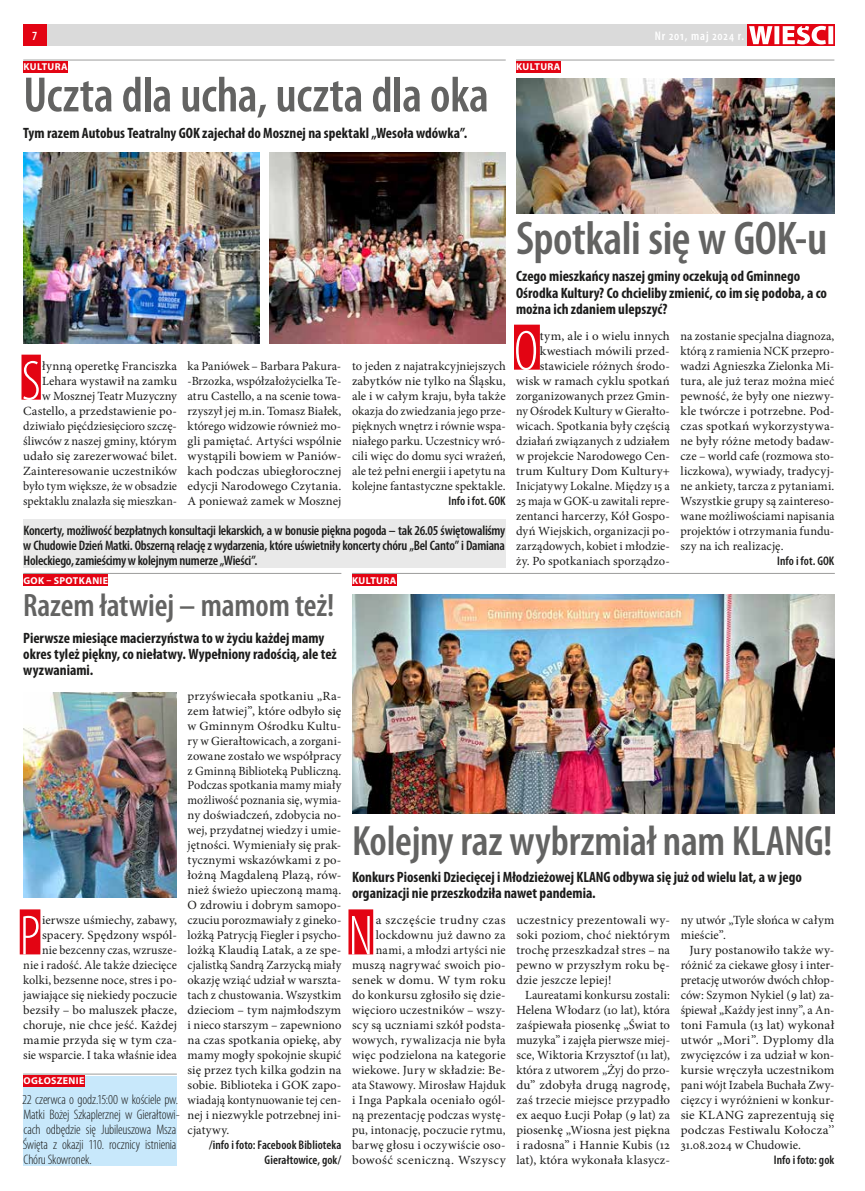
<style>
.page{position:relative;width:865px;height:1191px;background:#fff}
.page>*{position:absolute;margin:0;border:0;box-sizing:border-box;transform-origin:0 0}
.t1{font:300 condensed 57px "Myriad Pro";color:#fff}
.t2{font:600 condensed 50px "Myriad Pro";letter-spacing:-.005em;color:#636362}
.t3{font:600 condensed 47.5px "Myriad Pro";letter-spacing:-.01em;color:#636362}
.t4{font:600 condensed 42.5px "Myriad Pro";letter-spacing:-.005em;color:#636362}
.t5{font:600 condensed 32.5px "Myriad Pro";letter-spacing:-.005em;color:#636362}
.t6{font:700 condensed 15px/16.2px "Myriad Pro";color:#1c1c1b}
.t7{font:600 condensed 13.75px/15px "Myriad Pro";letter-spacing:-.015em;color:#1c1c1b;text-align:justify}
.t8{font:300 condensed 13.75px/15px "Myriad Pro";letter-spacing:-.015em;color:#1c1c1b}
.t9{font:12.5px/15px "Minion Pro";letter-spacing:.01em;color:#1c1c1b;text-align:justify}
.t10{font:12.5px/15px "Minion Pro";letter-spacing:.01em;color:#1c1c1b;text-align:justify;scale:1.05 1}
.t11{font:12.5px/15px "Minion Pro";letter-spacing:.01em;color:#1c1c1b;text-align:right;scale:1.04 1}
.t12{font:600 condensed 12.5px/15px "Myriad Pro";letter-spacing:.005em;color:#1c1c1b;text-align:right}
.t13{font:600 condensed 12.5px "Myriad Pro";letter-spacing:.075em;color:#fff}
.t14{font:700 10px "Myriad Pro";letter-spacing:.035em;color:#fff}
</style>
<div class="page">
<div style="left:23px;top:25px;width:811px;height:21px;background:#dadada"></div>
<svg style="left:747px;top:25px;width:87px;height:21px"></svg>
<svg style="left:749px;top:26px;width:84px;height:18px;background:#f3969c"></svg>
<div style="left:23px;top:25px;width:23px;height:21px;background:#e30413"></div>
<div style="left:23px;top:1076px;width:154px;height:90px;background:#c8e8fb"></div>
<div style="left:23px;top:1075px;width:61px;height:11px;background:#e30413"></div>
<hr style="left:23px;top:1073px;width:154px;height:1px;background:#9d9d9c">
<div style="left:23px;top:574px;width:85px;height:12px;background:#e30413"></div>
<hr style="left:23px;top:573px;width:318px;height:1px;background:#9d9d9c">
<div style="left:20px;top:909px;width:20px;height:45px;background:#e30413"></div>
<img style="left:23px;top:693px;width:154px;height:205px">
<img style="left:352px;top:594px;width:482px;height:219px">
<div style="left:348px;top:909px;width:25px;height:45px;background:#e30413"></div>
<div style="left:352px;top:574px;width:44px;height:12px;background:#e30413"></div>
<hr style="left:352px;top:573px;width:482px;height:1px;background:#9d9d9c">
<div style="left:514px;top:325px;width:26px;height:45px;background:#e30413"></div>
<div style="left:516px;top:61px;width:44px;height:12px;background:#e30413"></div>
<hr style="left:516px;top:60px;width:318px;height:1px;background:#9d9d9c">
<img style="left:516px;top:78px;width:318px;height:135px">
<div style="left:23px;top:519px;width:482px;height:48px;background:#e9e9e9"></div>
<div style="left:23px;top:61px;width:45px;height:12px;background:#e30413"></div>
<hr style="left:23px;top:60px;width:482px;height:1px;background:#9d9d9c">
<div style="left:21px;top:355px;width:20px;height:45px;background:#e30413"></div>
<img style="left:23px;top:152px;width:236px;height:192px">
<img style="left:270px;top:152px;width:235px;height:192px">
<p class="t13" style="left:32px;top:28px;width:7px">7</p>
<p class="t13" style="left:654px;top:28px;width:91px">Nr 201, maj 2024 r.</p>
<p class="t14" style="left:23px;top:60px;width:46px">KULTURA</p>
<h2 class="t2" style="left:23px;top:64px;width:467px">Uczta dla ucha, uczta dla oka</h2>
<p class="t6" style="left:23px;top:125px;width:445px">Tym razem Autobus Teatralny GOK zajechał do Mosznej na spektakl „Wesoła wdówka”.</p>
<p class="t14" style="left:516px;top:60px;width:46px">KULTURA</p>
<p class="t9" style="left:23px;top:358px;width:155px;text-align:right">łynną operetkę Franciszka<br>Lehara wystawił na zamku<br>w Mosznej Teatr Muzyczny<br>Castello, a przedstawienie po&shy;dziwiało pięćdziesięcioro szczę&shy;śliwców z naszej gminy, którym udało się zarezerwować bilet.<br>Zainteresowanie uczestników było tym większe, że w obsadzie spektaklu znalazła się mieszkan-</p>
<p class="t9" style="left:188px;top:358px;width:155px">ka Paniówek – Barbara Pakura--Brzozka, współzałożycielka Te&shy;atru Castello, a na scenie towa&shy;rzyszył jej m.in. Tomasz Białek, którego widzowie również mo&shy;gli pamiętać. Artyści wspólnie wystąpili bowiem w Paniów&shy;kach podczas ubiegłorocznej edycji Narodowego Czytania.<br>A ponieważ zamek w Mosznej</p>
<p class="t9" style="left:352px;top:358px;width:155px">to jeden z najatrakcyjniejszych zabytków nie tylko na Śląsku, ale i w całym kraju, była także okazja do zwiedzania jego prze&shy;pięknych wnętrz i równie wspa&shy;niałego parku. Uczestnicy wró&shy;cili więc do domu syci wrażeń, ale też pełni energii i apetytu na kolejne fantastyczne spektakle.</p>
<h1 class="t1" style="left:21px;top:347px;width:21px">S</h1>
<p class="t12" style="left:448px;top:493px;width:59px">Info i fot. GOK</p>
<p class="t7" style="left:23px;top:522px;width:483px">Koncerty, możliwość bezpłatnych konsultacji lekarskich, a w bonusie piękna pogoda – tak 26.05 świętowaliśmy w Chudowie Dzień Matki. Obszerną relację z wydarzenia, które uświetniły koncerty chóru „Bel Canto” i Damiana Holeckiego, zamieścimy wkolejnym numerze „Wieści”.</p>
<p class="t14" style="left:23px;top:573px;width:86px">GOK – SPOTKANIE</p>
<h3 class="t5" style="left:23px;top:585px;width:312px">Razem łatwiej – mamom też!</h3>
<p class="t6" style="left:23px;top:629px;width:315px">Pierwsze miesiące macierzyństwa to w życiu każdej mamy okres tyleż piękny, co niełatwy. Wypełniony radością, ale też wyzwaniami.</p>
<p class="t14" style="left:352px;top:573px;width:46px">KULTURA</p>
<h3 class="t3" style="left:516px;top:209px;width:313px">Spotkali się w GOK-u</h3>
<p class="t6" style="left:516px;top:268px;width:312px">Czego mieszkańcy naszej gminy oczekują od Gminnego<br>Ośrodka Kultury? Co chcieliby zmienić, co im się podoba, a co można ich zdaniem ulepszyć?</p>
<h1 class="t1" style="left:514px;top:317px;width:26px">O</h1>
<p class="t11" style="left:516px;top:328px;width:149px">tym, ale i o wielu innych kwestiach mówili przed&shy;stawiciele różnych środo&shy;wisk w ramach cyklu spotkań zorganizowanych przez Gmin&shy;ny Ośrodek Kultury w Gierałto&shy;wicach. Spotkania były częścią działań związanych z udziałem w projekcie Narodowego Cen&shy;trum Kultury Dom Kultury+<br>Inicjatywy Lokalne. Między 15 a<br>25 maja w GOK-u zawitali repre&shy;zentanci harcerzy, Kół Gospo&shy;dyń Wiejskich, organizacji po&shy;zarządowych, kobiet i młodzie&shy;ży. Po spotkaniach sporządzo-</p>
<p class="t9" style="left:680px;top:328px;width:155px">na zostanie specjalna diagnoza, którą z ramienia NCK przepro&shy;wadzi Agnieszka Zielonka Mi&shy;tura, ale już teraz można mieć pewność, że były one niezwy&shy;kle twórcze i potrzebne. Pod&shy;czas spotkań wykorzystywa&shy;ne były różne metody badaw&shy;cze – world cafe (rozmowa sto&shy;liczkowa), wywiady, tradycyj&shy;ne ankiety, tarcza z pytaniami.<br>Wszystkie grupy są zaintereso&shy;wane możliwościami napisania projektów i otrzymania fundu&shy;szy na ich realizację.</p>
<p class="t12" style="left:777px;top:553px;width:59px">Info i fot. GOK</p>
<p class="t9" style="left:23px;top:913px;width:155px;text-align:right">ierwsze uśmiechy, zabawy, spacery. Spędzony wspól-<br>nie bezcenny czas, wzrusze-<br>nie i radość. Ale także dziecięce kolki, bezsenne noce, stres i po&shy;jawiające się niekiedy poczucie bezsiły – bo maluszek płacze, choruje, nie chce jeść. Każdej mamie przyda się w tym cza&shy;sie wsparcie. I taka właśnie idea</p>
<h1 class="t1" style="left:20px;top:902px;width:22px">P</h1>
<p class="t14" style="left:23px;top:1074px;width:62px">OGŁOSZENIE</p>
<p class="t8" style="left:22px;top:1092px;width:159px">22 czerwca o godz.15:00 w kościele pw.<br>Matki Bożej Szkaplerznej w Gierałtowi&shy;cach odbędzie się Jubileuszowa Msza Święta z okazji 110. rocznicy istnienia Chóru Skowronek.</p>
<p class="t10" style="left:188px;top:688px;width:148px">przyświecała spotkaniu „Ra&shy;zem łatwiej”, które odbyło się w Gminnym Ośrodku Kultu&shy;ry w Gierałtowicach, a zorgani&shy;zowane zostało we współpracy z Gminną Biblioteką Publiczną.<br>Podczas spotkania mamy miały możliwość poznania się, wymia&shy;ny doświadczeń, zdobycia no&shy;wej, przydatnej wiedzy i umie&shy;jętności. Wymieniały się prak&shy;tycznymi wskazówkami z po&shy;łożną Magdaleną Plazą, rów&shy;nież świeżo upieczoną mamą.<br>O zdrowiu i dobrym samopo&shy;czuciu porozmawiały z gineko&shy;lożką Patrycją Fiegler i psycho&shy;lożką Klaudią Latak, a ze spe&shy;cjalistką Sandrą Zarzycką miały okazję wziąć udział w warszta&shy;tach z chustowania. Wszystkim dzieciom – tym najmłodszym i nieco starszym – zapewniono na czas spotkania opiekę, aby mamy mogły spokojnie skupić się przez tych kilka godzin na sobie. Biblioteka i GOK zapo&shy;wiadają kontynuowanie tej cen&shy;nej i niezwykle potrzebnej ini&shy;cjatywy.</p>
<p class="t12" style="left:209px;top:1137px;width:134px">/info i foto: Facebook Biblioteka<br>Gierałtowice, gok/</p>
<h3 class="t4" style="left:352px;top:815px;width:482px">Kolejny raz wybrzmiał nam KLANG!</h3>
<p class="t6" style="left:352px;top:868px;width:451px">Konkurs Piosenki Dziecięcej i Młodzieżowej KLANG odbywa się już od wielu lat, a w jego organizacji nie przeszkodziła nawet pandemia.</p>
<h1 class="t1" style="left:348px;top:902px;width:26px">N</h1>
<p class="t9" style="left:680px;top:913px;width:155px">ny utwór „Tyle słońca w całym mieście”.</p>
<p class="t9" style="left:680px;top:943px;width:155px;text-indent:9px">Jury postanowiło także wy&shy;różnić za ciekawe głosy i inter&shy;pretację utworów dwóch chłop&shy;ców: Szymon Nykiel (9 lat) za&shy;śpiewał „Każdy jest inny”, a An&shy;toni Famula (13 lat) wykonał utwór „Mori”. Dyplomy dla zwycięzców i za udział w kon&shy;kursie wręczyła uczestnikom pani wójt Izabela Buchała Zwy&shy;cięzcy i wyróżnieni w konkur&shy;sie KLANG zaprezentują się podczas Festiwalu Kołocza’’ 31.08.2024 w Chudowie.</p>
<p class="t12" style="left:773px;top:1152px;width:62px">Info i foto: gok</p>
<p class="t10" style="left:352px;top:913px;width:148px;text-align:right">a szczęście trudny czas lockdownu już dawno za nami, a młodzi artyści nie muszą nagrywać swoich pio&shy;senek w domu. W tym roku do konkursu zgłosiło się dzie&shy;więcioro uczestników – wszy&shy;scy są uczniami szkół podsta&shy;wowych, rywalizacja nie była więc podzielona na kategorie wiekowe. Jury w składzie: Be&shy;ata Stawowy. Mirosław Hajduk i Inga Papkala oceniało ogól&shy;ną prezentację podczas wystę&shy;pu, intonację, poczucie rytmu, barwę głosu i oczywiście oso&shy;bowość sceniczną. Wszyscy</p>
<p class="t9" style="left:516px;top:913px;width:155px">uczestnicy prezentowali wy&shy;soki poziom, choć niektórym trochę przeszkadzał stres – na pewno w przyszłym roku bę&shy;dzie jeszcze lepiej!</p>
<p class="t9" style="left:516px;top:988px;width:155px;text-indent:9px">Laureatami konkursu zostali:<br>Helena Włodarz (10 lat), która zaśpiewała piosenkę „Świat to muzyka” i zajęła pierwsze miej&shy;sce, Wiktoria Krzysztof (11 lat), która z utworem „Żyj do przo&shy;du” zdobyła drugą nagrodę, zaś trzecie miejsce przypadło ex aequo Łucji Połap (9 lat) za piosenkę „Wiosna jest piękna i radosna” i Hannie Kubis (12 lat), która wykonała klasycz-</p>
</div>
